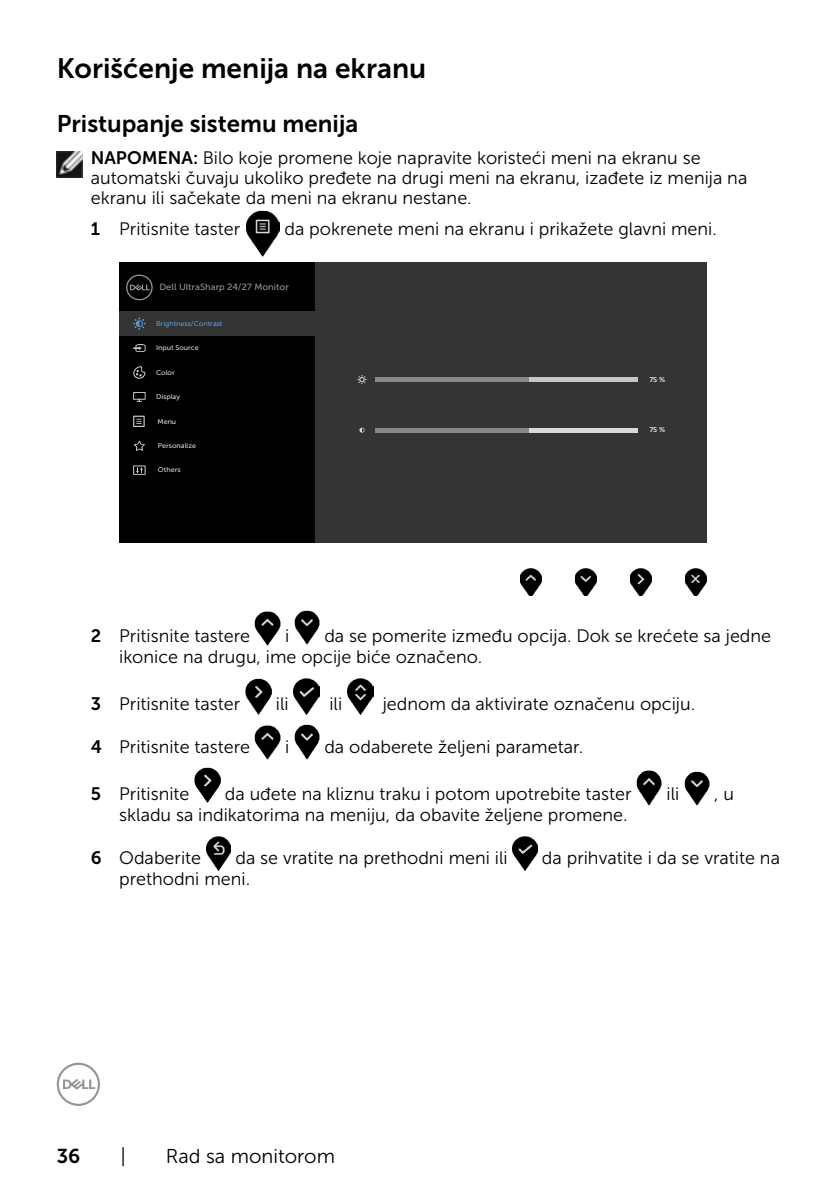
<style>
.page{position:relative;width:840px;height:1191px;background:#fff}
.page>*{position:absolute;margin:0;border:0;box-sizing:border-box;transform-origin:0 0}
.Head2{font:28px "Museo Sans For Dell 700";color:#000}
.Head3{font:24px "Museo Sans For Dell 700";color:#000}
.t1{font:20px "Museo Sans For Dell 300";color:#000}
.t2{font:20px "Museo Sans For Dell 700";color:#000}
.Note{font:18px/20px "Museo Sans For Dell 300";color:#000}
.t3{font:9px "Museo Sans For Dell 500";color:#939393}
.t4{font:700 7.8px "Calibri";color:#d9d9d9;scale:1.05 1}
.t5{font:7px "Museo Sans For Dell 500";color:#d9d9d9}
.t6{font:7px "Museo Sans For Dell 500";color:#5b9bd5}
.s1{font-family:"Museo Sans For Dell 700"}
</style>
<div class="page">
<svg style="left:57px;top:1062px;width:43px;height:44px"></svg>
<img style="left:57px;top:152px;width:25px;height:25px">
<img style="left:246px;top:210px;width:33px;height:47px">
<div style="left:119px;top:263px;width:587px;height:280px;background:#343435"></div>
<div style="left:119px;top:263px;width:196px;height:280px;background:#000"></div>
<svg style="left:126px;top:275px;width:27px;height:25px"></svg>
<div style="left:375px;top:377px;width:262px;height:5px;background:#c6c6c2"></div>
<div style="left:375px;top:377px;width:153px;height:5px;background:#888"></div>
<hr style="left:375px;top:428px;width:262px;height:4px;background:#d9d9d9">
<hr style="left:375px;top:428px;width:153px;height:4px;background:#888">
<div style="left:119px;top:311px;width:196px;height:25px;background:#333"></div>
<img style="left:520px;top:568px;width:21px;height:27px">
<img style="left:575px;top:568px;width:21px;height:27px">
<img style="left:630px;top:568px;width:21px;height:27px">
<img style="left:685px;top:568px;width:21px;height:27px">
<svg style="left:359px;top:428px;width:5px;height:4px"></svg>
<svg style="left:133px;top:317px;width:13px;height:13px"></svg>
<svg style="left:133px;top:344px;width:12px;height:8px"></svg>
<svg style="left:133px;top:366px;width:13px;height:13px"></svg>
<svg style="left:133px;top:392px;width:12px;height:10px"></svg>
<svg style="left:133px;top:416px;width:11px;height:11px"></svg>
<svg style="left:133px;top:440px;width:12px;height:11px"></svg>
<svg style="left:133px;top:465px;width:12px;height:10px"></svg>
<svg style="left:357px;top:375px;width:9px;height:9px"></svg>
<img style="left:255px;top:611px;width:25px;height:34px">
<img style="left:294px;top:610px;width:25px;height:35px">
<img style="left:245px;top:678px;width:26px;height:36px">
<img style="left:293px;top:678px;width:26px;height:37px">
<img style="left:347px;top:678px;width:26px;height:37px">
<img style="left:255px;top:725px;width:25px;height:34px">
<img style="left:294px;top:724px;width:25px;height:35px">
<img style="left:194px;top:767px;width:26px;height:36px">
<img style="left:636px;top:771px;width:25px;height:34px">
<img style="left:684px;top:771px;width:25px;height:34px">
<img style="left:206px;top:836px;width:24px;height:34px">
<img style="left:512px;top:836px;width:24px;height:34px">
<p class="Head2" style="left:57px;top:52px;width:371px">Korišćenje menija na ekranu</p>
<p class="Head3" style="left:57px;top:111px;width:303px">Pristupanje sistemu menija</p>
<p class="Note" style="left:91px;top:148px;width:657px"><span class="s1">NAPOMENA:</span> Bilo koje promene koje napravite koristeći meni na ekranu se automatski čuvaju ukoliko pređete na drugi meni na ekranu, izađete iz menija na ekranu ili sačekate da meni na ekranu nestane.</p>
<p class="Note" style="left:91px;top:219px;width:151px"><span class="s1">1</span> Pritisnite taster</p>
<p class="Note" style="left:284px;top:219px;width:433px">da pokrenete meni na ekranu i prikažete glavni meni.</p>
<p class="t3" style="left:159px;top:282px;width:131px">Dell UltraSharp 24/27 Monitor</p>
<p class="t6" style="left:156px;top:319px;width:68px">Brightness/Contrast</p>
<p class="t5" style="left:156px;top:344px;width:44px">Input Source</p>
<p class="t5" style="left:156px;top:368px;width:20px">Color</p>
<p class="t5" style="left:156px;top:393px;width:25px">Display</p>
<p class="t5" style="left:157px;top:417px;width:20px">Menu</p>
<p class="t5" style="left:158px;top:442px;width:40px">Personalize</p>
<p class="t5" style="left:158px;top:466px;width:24px">Others</p>
<p class="t4" style="left:649px;top:374px;width:17px">75 %</p>
<p class="t4" style="left:649px;top:425px;width:17px">75 %</p>
<p class="Note" style="left:91px;top:626px;width:161px"><span class="s1">2</span> Pritisnite tastere</p>
<p class="Note" style="left:285px;top:626px;width:6px">i</p>
<p class="Note" style="left:119px;top:625px;width:653px;line-height:21.6px;text-indent:205px">da se pomerite između opcija. Dok se krećete sa jedne ikonice na drugu, ime opcije biće označeno.</p>
<p class="Note" style="left:91px;top:693px;width:151px"><span class="s1">3</span> Pritisnite taster</p>
<p class="Note" style="left:276px;top:693px;width:14px">ili</p>
<p class="Note" style="left:329px;top:693px;width:14px">ili</p>
<p class="Note" style="left:382px;top:693px;width:314px">jednom da aktivirate označenu opciju.</p>
<p class="Note" style="left:91px;top:736px;width:161px"><span class="s1">4</span> Pritisnite tastere</p>
<p class="Note" style="left:285px;top:736px;width:6px">i</p>
<p class="Note" style="left:324px;top:736px;width:260px">da odaberete željeni parametar.</p>
<p class="Note" style="left:91px;top:783px;width:100px"><span class="s1">5</span> Pritisnite</p>
<p class="Note" style="left:225px;top:783px;width:408px">da uđete na kliznu traku i potom upotrebite taster</p>
<p class="Note" style="left:666px;top:783px;width:14px">ili</p>
<p class="Note" style="left:714px;top:783px;width:21px">, u</p>
<p class="Note" style="left:119px;top:805px;width:509px">skladu sa indikatorima na meniju, da obavite željene promene.</p>
<p class="Note" style="left:91px;top:847px;width:112px"><span class="s1">6</span> Odaberite</p>
<p class="Note" style="left:235px;top:847px;width:273px">da se vratite na prethodni meni ili</p>
<p class="Note" style="left:541px;top:847px;width:239px">da prihvatite i da se vratite na</p>
<p class="Note" style="left:119px;top:869px;width:132px">prethodni meni.</p>
<p class="t2" style="left:57px;top:1144px;width:25px">36</p>
<p class="t1" style="left:120px;top:1145px;width:7px">|</p>
<p class="t1" style="left:166px;top:1145px;width:170px">Rad sa monitorom</p>
</div>
